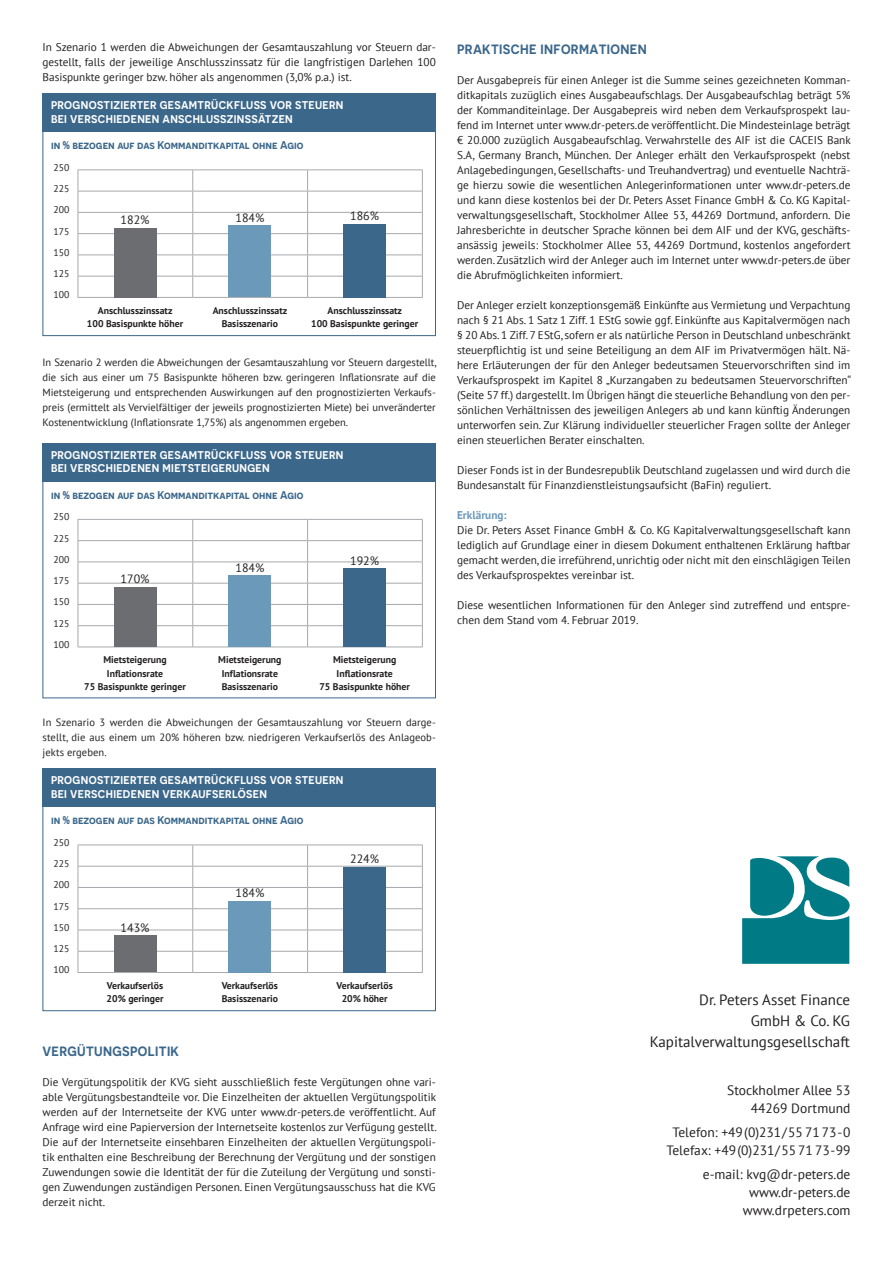
<style>
.page{position:relative;width:893px;height:1263px;background:#fff}
.page>*{position:absolute;margin:0;border:0;box-sizing:border-box;transform-origin:0 0}
.t1{font:15px/21px "PT Sans";color:#231f20;text-align:right}
.t2{font:13.5px/18px "PT Sans";color:#231f20;text-align:right}
.t3{font:600 13.5px "Novecentosans";letter-spacing:.025em;color:#3b678b}
.t4{font:12px "PT Sans";color:#231f20}
.t5{font:11.25px/15px "PT Sans";color:#231f20;text-align:justify}
.t6{font:600 11.25px/13.5px "Novecentosans";letter-spacing:.03em;color:#fff}
.t7{font:600 11.25px "Novecentosans";color:#3b678b}
.t8{font:700 11.25px "PT Sans";color:#6b99ba}
.t9{font:10.5px/15px "PT Sans";color:#231f20;text-align:justify}
.t10{font:700 9.75px/13.5px "PT Sans";color:#231f20;text-align:center}
.t11{font:9.75px/21.3px "PT Sans";color:#231f20;text-align:justify}
</style>
<div class="page">
<div style="left:43px;top:94px;width:393px;height:38px;background:#3b678b"></div>
<svg style="left:78px;top:170px;width:345px;height:127px"></svg>
<hr style="left:78px;top:297px;width:115px;height:1px;background:#a8a9ad">
<hr style="left:193px;top:297px;width:115px;height:1px;background:#a8a9ad">
<hr style="left:308px;top:297px;width:115px;height:1px;background:#a8a9ad">
<div style="left:114px;top:228px;width:42px;height:70px;background:#6c6d70"></div>
<div style="left:228px;top:226px;width:43px;height:71px;background:#6b99ba"></div>
<div style="left:343px;top:224px;width:43px;height:73px;background:#3b678b"></div>
<div style="left:43px;top:443px;width:393px;height:38px;background:#3b678b"></div>
<svg style="left:78px;top:519px;width:345px;height:128px"></svg>
<hr style="left:78px;top:647px;width:115px;height:1px;background:#a8a9ad">
<hr style="left:193px;top:647px;width:115px;height:1px;background:#a8a9ad">
<hr style="left:308px;top:647px;width:115px;height:1px;background:#a8a9ad">
<div style="left:114px;top:587px;width:42px;height:60px;background:#6c6d70"></div>
<div style="left:228px;top:575px;width:43px;height:72px;background:#6b99ba"></div>
<div style="left:343px;top:568px;width:43px;height:79px;background:#3b678b"></div>
<div style="left:43px;top:769px;width:393px;height:38px;background:#3b678b"></div>
<svg style="left:78px;top:845px;width:345px;height:127px"></svg>
<hr style="left:78px;top:972px;width:115px;height:1px;background:#a8a9ad">
<hr style="left:193px;top:972px;width:115px;height:1px;background:#a8a9ad">
<hr style="left:308px;top:972px;width:115px;height:1px;background:#a8a9ad">
<div style="left:114px;top:936px;width:42px;height:36px;background:#6c6d70"></div>
<div style="left:228px;top:901px;width:43px;height:71px;background:#6b99ba"></div>
<div style="left:343px;top:867px;width:43px;height:105px;background:#3b678b"></div>
<svg style="left:742px;top:856px;width:108px;height:108px"></svg>
<p class="t5" style="left:43px;top:39px;width:395px">In Szenario 1 werden die Abweichungen der Gesamtauszahlung vor Steuern dar&shy;gestellt, falls der jeweilige Anschlusszinssatz für die langfristigen Darlehen 100<br>Basispunkte geringer bzw. höher als angenommen (3,0% p.a.) ist.</p>
<p class="t6" style="left:51px;top:98px;width:294px">PROGNOSTIZIERTER GESAMTRÜCKFLUSS VOR STEUERN<br>BEI VERSCHIEDENEN ANSCHLUSSZINSSÄTZEN</p>
<p class="t7" style="left:51px;top:138px;width:254px">in % bezogen auf das Kommanditkapital ohne Agio</p>
<p class="t11" style="left:54px;top:156px;width:17px">250<br>225<br>200<br>175<br>150<br>125<br>100</p>
<p class="t4" style="left:121px;top:212px;width:30px">182%</p>
<p class="t4" style="left:236px;top:210px;width:30px">184%</p>
<p class="t4" style="left:350px;top:208px;width:30px">186%</p>
<p class="t10" style="left:87px;top:303px;width:98px">Anschlusszinssatz<br>100 Basispunkte höher</p>
<p class="t10" style="left:213px;top:303px;width:76px">Anschlusszinssatz<br>Basisszenario</p>
<p class="t10" style="left:311px;top:303px;width:109px">Anschlusszinssatz<br>100 Basispunkte geringer</p>
<p class="t9" style="left:43px;top:355px;width:396px">In Szenario 2 werden die Abweichungen der Gesamtauszahlung vor Steuern dargestellt, die sich aus einer um 75 Basispunkte höheren bzw. geringeren Inflationsrate auf die Mietsteigerung und entsprechenden Auswirkungen auf den prognostizierten Verkaufs&shy;preis (ermittelt als Vervielfältiger der jeweils prognostizierten Miete) bei unveränderter Kostenentwicklung (Inflationsrate 1,75%) als angenommen ergeben.</p>
<p class="t6" style="left:51px;top:448px;width:294px">PROGNOSTIZIERTER GESAMTRÜCKFLUSS VOR STEUERN<br>BEI VERSCHIEDENEN MIETSTEIGERUNGEN</p>
<p class="t7" style="left:51px;top:488px;width:254px">in % bezogen auf das Kommanditkapital ohne Agio</p>
<p class="t11" style="left:54px;top:506px;width:17px">250<br>225<br>200<br>175<br>150<br>125<br>100</p>
<p class="t4" style="left:121px;top:571px;width:30px">170%</p>
<p class="t4" style="left:236px;top:560px;width:30px">184%</p>
<p class="t4" style="left:350px;top:553px;width:30px">192%</p>
<p class="t10" style="left:84px;top:653px;width:103px">Mietsteigerung<br>Inflationsrate<br>75 Basispunkte geringer</p>
<p class="t10" style="left:218px;top:653px;width:65px">Mietsteigerung<br>Inflationsrate<br>Basisszenario</p>
<p class="t10" style="left:319px;top:653px;width:92px">Mietsteigerung<br>Inflationsrate<br>75 Basispunkte höher</p>
<p class="t9" style="left:43px;top:715px;width:395px">In Szenario 3 werden die Abweichungen der Gesamtauszahlung vor Steuern darge&shy;stellt, die aus einem um 20% höheren bzw. niedrigeren Verkaufserlös des Anlageob&shy;jekts ergeben.</p>
<p class="t6" style="left:51px;top:773px;width:294px">PROGNOSTIZIERTER GESAMTRÜCKFLUSS VOR STEUERN<br>BEI VERSCHIEDENEN VERKAUFSERLÖSEN</p>
<p class="t7" style="left:51px;top:813px;width:254px">in % bezogen auf das Kommanditkapital ohne Agio</p>
<p class="t11" style="left:54px;top:831px;width:17px">250<br>225<br>200<br>175<br>150<br>125<br>100</p>
<p class="t4" style="left:121px;top:919px;width:30px">143%</p>
<p class="t4" style="left:236px;top:885px;width:30px">184%</p>
<p class="t4" style="left:350px;top:851px;width:30px">224%</p>
<p class="t10" style="left:107px;top:978px;width:58px;text-align:left">Verkaufserlös<br>20% geringer</p>
<p class="t10" style="left:222px;top:978px;width:58px;text-align:left">Verkaufserlös<br>Basisszenario</p>
<p class="t10" style="left:337px;top:978px;width:58px">Verkaufserlös<br>20% höher</p>
<p class="t3" style="left:43px;top:1043px;width:138px">VERGÜTUNGSPOLITIK</p>
<p class="t5" style="left:43px;top:1074px;width:396px">Die Vergütungspolitik der KVG sieht ausschließlich feste Vergütungen ohne vari&shy;able Vergütungsbestandteile vor. Die Einzelheiten der aktuellen Vergütungspolitik werden auf der Internetseite der KVG unter www.dr-peters.de veröffentlicht. Auf Anfrage wird eine Papierversion der Internetseite kostenlos zur Verfügung gestellt.<br>Die auf der Internetseite einsehbaren Einzelheiten der aktuellen Vergütungspoli&shy;tik enthalten eine Beschreibung der Berechnung der Vergütung und der sonstigen Zuwendungen sowie die Identität der für die Zuteilung der Vergütung und sonsti&shy;gen Zuwendungen zuständigen Personen. Einen Vergütungsausschuss hat die KVG derzeit nicht.</p>
<p class="t3" style="left:457px;top:41px;width:191px">PRAKTISCHE INFORMATIONEN</p>
<p class="t5" style="left:457px;top:72px;width:395px">Der Ausgabepreis für einen Anleger ist die Summe seines gezeichneten Komman&shy;ditkapitals zuzüglich eines Ausgabeaufschlags. Der Ausgabeaufschlag beträgt 5% der Kommanditeinlage. Der Ausgabepreis wird neben dem Verkaufsprospekt lau&shy;fend im Internet unter www.dr-peters.de veröffentlicht. Die Mindesteinlage beträgt € 20.000 zuzüglich Ausgabeaufschlag. Verwahrstelle des AIF ist die CACEIS Bank S.A, Germany Branch, München. Der Anleger erhält den Verkaufsprospekt (nebst Anlagebedingungen, Gesellschafts- und Treuhandvertrag) und eventuelle Nachträ&shy;ge hierzu sowie die wesentlichen Anlegerinformationen unter www.dr-peters.de und kann diese kostenlos bei der Dr. Peters Asset Finance GmbH &amp; Co. KG Kapital&shy;verwaltungsgesellschaft, Stockholmer Allee 53, 44269 Dortmund, anfordern. Die Jahresberichte in deutscher Sprache können bei dem AIF und der KVG, geschäfts&shy;ansässig jeweils: Stockholmer Allee 53, 44269 Dortmund, kostenlos angefordert werden. Zusätzlich wird der Anleger auch im Internet unter www.dr-peters.de über die Abrufmöglichkeiten informiert.</p>
<p class="t5" style="left:457px;top:297px;width:396px">Der Anleger erzielt konzeptionsgemäß Einkünfte aus Vermietung und Verpachtung nach § 21 Abs. 1 Satz 1 Ziff. 1 EStG sowie ggf. Einkünfte aus Kapitalvermögen nach § 20 Abs. 1 Ziff. 7 EStG, sofern er als natürliche Person in Deutschland unbeschränkt steuerpflichtig ist und seine Beteiligung an dem AIF im Privatvermögen hält. Nä&shy;here Erläuterungen der für den Anleger bedeutsamen Steuervorschriften sind im Verkaufsprospekt im Kapitel 8 „Kurzangaben zu bedeutsamen Steuervorschriften“ (Seite 57 ff.) dargestellt. Im Übrigen hängt die steuerliche Behandlung von den per&shy;sönlichen Verhältnissen des jeweiligen Anlegers ab und kann künftig Änderungen unterworfen sein. Zur Klärung individueller steuerlicher Fragen sollte der Anleger einen steuerlichen Berater einschalten.</p>
<p class="t5" style="left:457px;top:462px;width:395px">Dieser Fonds ist in der Bundesrepublik Deutschland zugelassen und wird durch die<br>Bundesanstalt für Finanzdienstleistungsaufsicht (BaFin) reguliert.</p>
<p class="t8" style="left:457px;top:507px;width:51px">Erklärung:</p>
<p class="t5" style="left:457px;top:522px;width:395px">Die Dr. Peters Asset Finance GmbH &amp; Co. KG Kapitalverwaltungsgesellschaft kann lediglich auf Grundlage einer in diesem Dokument enthaltenen Erklärung haftbar gemacht werden, die irreführend, unrichtig oder nicht mit den einschlägigen Teilen des Verkaufsprospektes vereinbar ist.</p>
<p class="t5" style="left:457px;top:597px;width:395px">Diese wesentlichen Informationen für den Anleger sind zutreffend und entspre&shy;chen dem Stand vom 4. Februar 2019.</p>
<h1 class="t1" style="left:650px;top:989px;width:202px">Dr. Peters Asset Finance<br>GmbH &amp; Co. KG<br>Kapitalverwaltungsgesellschaft</h1>
<p class="t2" style="left:727px;top:1080px;width:125px">Stockholmer Allee 53<br>44269 Dortmund</p>
<p class="t2" style="left:667px;top:1123px;width:185px;text-align:center">Telefon: +49(0)231/55 71 73-0<br>Telefax: +49(0)231/55 71 73-99</p>
<p class="t2" style="left:703px;top:1165px;width:149px">e-mail: kvg@dr-peters.de www.dr-peters.de www.drpeters.com</p>
</div>
